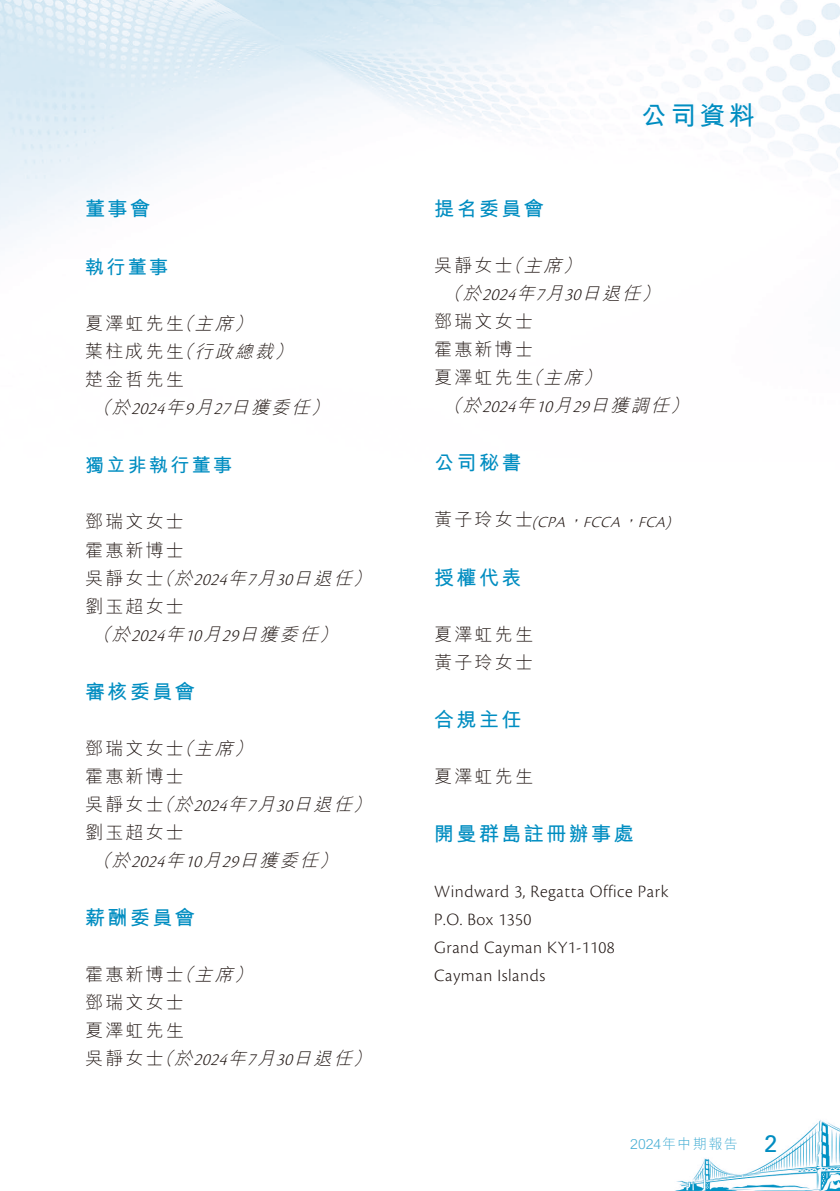
<style>
.page{position:relative;width:840px;height:1191px;background:#fff}
.page>*{position:absolute;margin:0;border:0;box-sizing:border-box;transform-origin:0 0}
.t1{font:700 26px "M Hei HK";color:#008dc1}
.t2{font:700 20px "M Hei HK";letter-spacing:.12em;color:#008dc1}
.t3{font:700 19px "M Hei HK";letter-spacing:.12em;color:#008dc1}
.t4{font:italic 300 18px "M Hei HK";color:#231916}
.t5{font:300 18px/28px "M Hei HK";letter-spacing:.12em;color:#231916}
.t6{font:300 18px/28px "Cronos Pro";letter-spacing:.03em;color:#231916}
.t7{font:italic 300 16px "Cronos Pro";color:#231916}
.t8{font:300 14px "M Hei HK";letter-spacing:.075em;color:#46aed4}
.s1{font-style:italic}
.s2{font-style:normal}
.s3{font-family:"Cronos Pro"}
.s4{font-family:"Cronos Pro";font-style:italic}
.s5{font-family:"M Hei HK";font-style:normal;font-size:18px}
.s6{font-family:"M Hei HK"}
.s7{font-family:"Univers LT Std";font-weight:400;font-size:24px;color:#008dc1}
</style>
<div class="page">
<img style="left:0;top:0;width:839px;height:1191px">
<p class="t2" style="left:85px;top:194px;width:66px">董事會</p>
<p class="t3" style="left:85px;top:254px;width:84px">執行董事</p>
<p class="t5" style="left:85px;top:309px;width:173px">夏澤虹先生<span class="s1">（主席）</span></p>
<p class="t4" style="left:85px;top:342px;width:213px"><span class="s2">葉柱成先生</span>（行政總裁）</p>
<p class="t5" style="left:85px;top:365px;width:100px">楚金哲先生</p>
<p class="t4" style="left:93px;top:398px;width:242px">（於<span class="s3">2024</span>年<span class="s3">9</span>月<span class="s3">27</span>日獲委任）</p>
<p class="t3" style="left:85px;top:452px;width:148px">獨立非執行董事</p>
<p class="t5" style="left:85px;top:507px;width:100px">鄧瑞文女士</p>
<p class="t5" style="left:85px;top:535px;width:100px">霍惠新博士</p>
<p class="t4" style="left:85px;top:568px;width:292px"><span class="s2">吳靜女士</span>（於<span class="s3">2024</span>年<span class="s3">7</span>月<span class="s3">30</span>日退任）</p>
<p class="t5" style="left:85px;top:591px;width:100px">劉玉超女士</p>
<p class="t4" style="left:93px;top:624px;width:251px">（於<span class="s3">2024</span>年<span class="s3">10</span>月<span class="s3">29</span>日獲委任）</p>
<p class="t2" style="left:85px;top:676px;width:111px">審核委員會</p>
<p class="t5" style="left:85px;top:733px;width:173px">鄧瑞文女士<span class="s1">（主席）</span></p>
<p class="t5" style="left:85px;top:761px;width:100px">霍惠新博士</p>
<p class="t4" style="left:85px;top:794px;width:292px"><span class="s2">吳靜女士</span>（於<span class="s3">2024</span>年<span class="s3">7</span>月<span class="s3">30</span>日退任）</p>
<p class="t5" style="left:85px;top:817px;width:100px">劉玉超女士</p>
<p class="t4" style="left:93px;top:850px;width:251px">（於<span class="s3">2024</span>年<span class="s3">10</span>月<span class="s3">29</span>日獲委任）</p>
<p class="t2" style="left:85px;top:902px;width:111px">薪酬委員會</p>
<p class="t5" style="left:85px;top:959px;width:292px">霍惠新博士<span class="s1">（主席）<br></span>鄧瑞文女士<br>夏澤虹先生<br>吳靜女士<span class="s1">（於</span><span class="s4">2024</span><span class="s1">年</span><span class="s4">7</span><span class="s1">月</span><span class="s4">30</span><span class="s1">日退任）</span></p>
<h1 class="t1" style="left:640px;top:97px;width:115px">公司資料</h1>
<p class="t2" style="left:434px;top:194px;width:111px">提名委員會</p>
<p class="t5" style="left:434px;top:251px;width:153px">吳靜女士<span class="s1">（主席）</span></p>
<p class="t4" style="left:443px;top:284px;width:222px">（於<span class="s3">2024</span>年<span class="s3">7</span>月<span class="s3">30</span>日退任）</p>
<p class="t5" style="left:434px;top:307px;width:100px">鄧瑞文女士</p>
<p class="t5" style="left:434px;top:335px;width:100px">霍惠新博士</p>
<p class="t5" style="left:434px;top:363px;width:173px">夏澤虹先生<span class="s1">（主席）</span></p>
<p class="t4" style="left:443px;top:396px;width:251px">（於<span class="s3">2024</span>年<span class="s3">10</span>月<span class="s3">29</span>日獲調任）</p>
<p class="t2" style="left:434px;top:448px;width:89px">公司秘書</p>
<p class="t7" style="left:434px;top:512px;width:243px"><span class="s5">黃子玲女士</span> (CPA<span class="s6">，</span>FCCA<span class="s6">，</span>FCA)</p>
<p class="t2" style="left:434px;top:562px;width:89px">授權代表</p>
<p class="t5" style="left:434px;top:619px;width:100px">夏澤虹先生黃子玲女士</p>
<p class="t2" style="left:434px;top:704px;width:89px">合規主任</p>
<p class="t5" style="left:434px;top:761px;width:100px">夏澤虹先生</p>
<p class="t2" style="left:434px;top:818px;width:201px">開曼群島註冊辦事處</p>
<p class="t6" style="left:434px;top:877px;width:236px">Windward 3, Regatta Office Park<br>P.O. Box 1350<br>Grand Cayman KY1-1108<br>Cayman Islands</p>
<p class="t8" style="left:630px;top:1137px;width:149px">2024年中期報告 <span class="s7">2</span></p>
</div>
